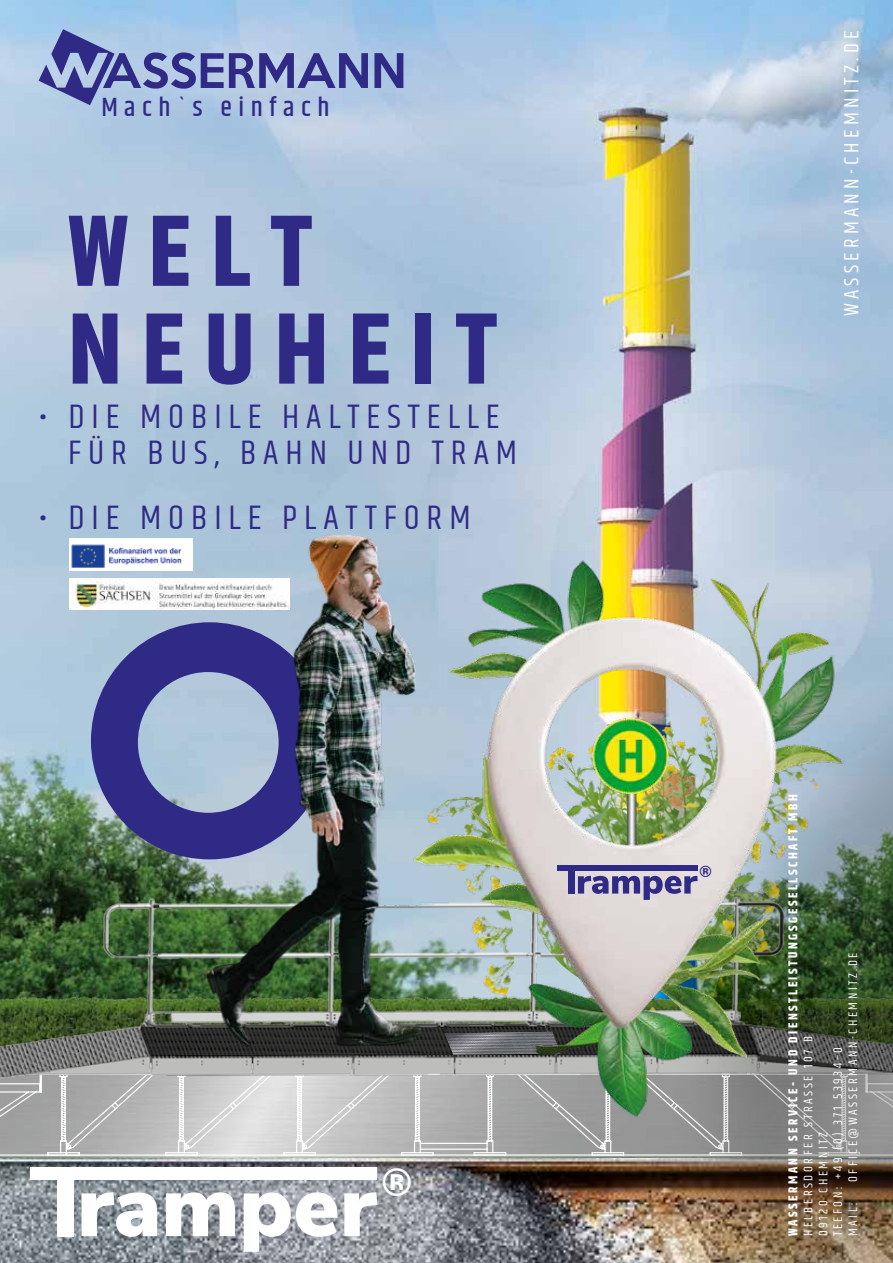
<style>
.page{position:relative;width:893px;height:1263px;background:#fff}
.page>*{position:absolute;margin:0;border:0;box-sizing:border-box;transform-origin:0 0}
.t1{font:700 101.1px/97.8px "Khand";letter-spacing:.2em;color:#2f2a85}
.t2{font:700 38.7px "Helvetica";color:#fff}
.t3{font:34.8px "Khand";letter-spacing:.2em;color:#2f2a85}
.t4{font:500 26.4px "Khand";letter-spacing:.245em;color:#2f2a85}
.t5{font:21.15px "Khand";letter-spacing:.2em;color:#fff}
.t6{font:700 15.6px "Helvetica";color:#2f2a85}
.t7{font:12.75px/14.9px "Khand";letter-spacing:.2em;color:#fff}
.t8{font:700 12.75px "Khand";letter-spacing:.2em;color:#fff}
</style>
<div class="page">
<img style="left:0;top:0;width:893px;height:741px">
<img style="left:0;top:741px;width:192px;height:144px">
<svg style="left:91px;top:622px;width:101px;height:237px;background:#656fa2"></svg>
<svg style="left:39px;top:29px;width:364px;height:76px;background:#8e9fcc"></svg>
<img style="left:0;top:885px;width:636px;height:378px">
<svg style="left:160px;top:1042px;width:234px;height:114px;background:#cccdcc"></svg>
<svg style="left:0;top:1042px;width:160px;height:114px;background:#a2a3a2"></svg>
<img style="left:192px;top:506px;width:480px;height:563px">
<svg style="left:81px;top:1192px;width:76px;height:45px"></svg>
<svg style="left:166px;top:1192px;width:69px;height:44px"></svg>
<svg style="left:244px;top:1192px;width:93px;height:60px"></svg>
<svg style="left:344px;top:1192px;width:33px;height:44px"></svg>
<div style="left:57px;top:1167px;width:16px;height:69px;background:#fff"></div>
<div style="left:30px;top:1167px;width:347px;height:12px;background:#fff"></div>
<img style="left:636px;top:1131px;width:257px;height:132px">
<svg style="left:394px;top:1131px;width:355px;height:25px;background:#a8a9a9"></svg>
<img style="left:329px;top:555px;width:564px;height:576px">
<svg style="left:578px;top:876px;width:120px;height:24px;background:#8c87b0"></svg>
<div style="left:568px;top:866px;width:7px;height:28px;background:#2f2a85"></div>
<div style="left:557px;top:866px;width:140px;height:5px;background:#2f2a85"></div>
<img style="left:69px;top:539px;width:124px;height:31px">
<img style="left:69px;top:578px;width:220px;height:32px">
<h3 class="t4" style="left:101px;top:91px;width:230px">Mach`s einfach</h3>
<h1 class="t1" style="left:68px;top:208px;width:430px">WELT<br>NEUHEIT</h1>
<h3 class="t3" style="left:39px;top:395px;width:463px">• DIE MOBILE HALTESTELLE</h3>
<h3 class="t3" style="left:68px;top:432px;width:450px">FÜR BUS, BAHN UND TRAM</h3>
<h3 class="t3" style="left:39px;top:497px;width:434px">• DIE MOBILE PLATTFORM</h3>
<h2 class="t2" style="left:382px;top:1159px;width:30px">®</h2>
<h3 class="t5" style="left:839px;top:316px;width:287px;rotate:-90deg">WASSERMANN-CHEMNITZ.DE</h3>
<p class="t6" style="left:700px;top:862px;width:13px">®</p>
<p class="t8" style="left:784px;top:1236px;width:443px;rotate:-90deg">WASSERMANN SERVICE- UND DIENSTLEISTUNGSGESELLSCHAFT MBH</p>
<p class="t7" style="left:846px;top:1182px;width:231px;rotate:-90deg">OFFICE@WASSERMANN-CHEMNITZ.DE</p>
<p class="t7" style="left:802px;top:1236px;width:201px;rotate:-90deg">HELBERSDORFER STRASSE 107 B<br>09120 CHEMNITZ<br>TEEFON: +49 (0) 371 53934–0<br>MAIL:</p>
</div>
